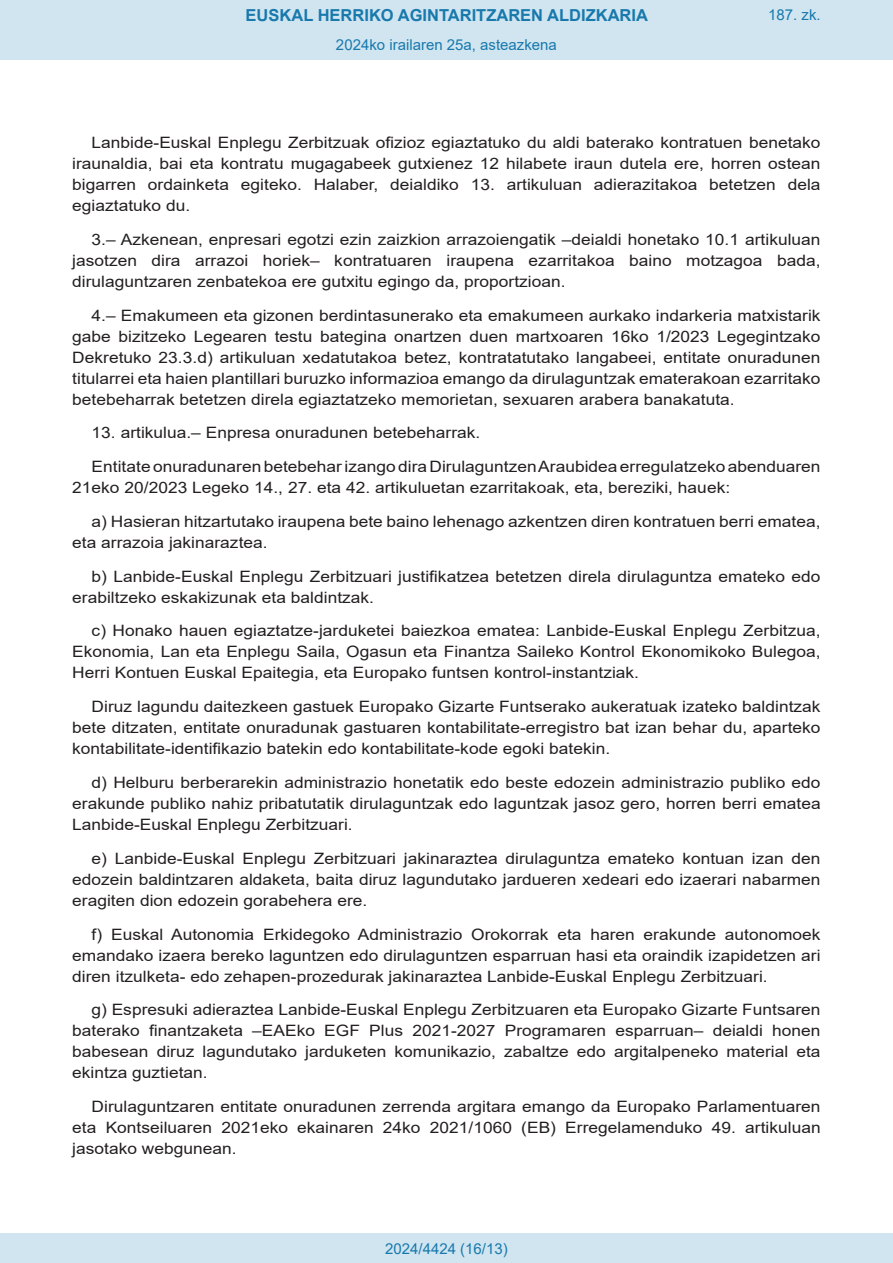
<style>
.page{position:relative;width:893px;height:1263px;background:#fff}
.page>*{position:absolute;margin:0;border:0;box-sizing:border-box;transform-origin:0 0}
.t1{font:700 16.5px "Arial";color:#1879ad}
.BOPVDetalle{font:15.6px/21px "Arial";color:#231f20;text-align:justify;scale:1.11 1}
.Paginacion_Centro{font:15px "Arial";color:#1879ad}
</style>
<div class="page">
<div style="left:0;top:0;width:893px;height:60px;background:#d0e5f0"></div>
<div style="left:0;top:1233px;width:893px;height:30px;background:#d0e5f0"></div>
<p class="t1" style="left:246px;top:3px;width:404px">EUSKAL HERRIKO AGINTARITZAREN ALDIZKARIA</p>
<p class="Paginacion_Centro" style="left:336px;top:35px;width:222px">2024ko irailaren 25a, asteazkena</p>
<p class="Paginacion_Centro" style="left:768px;top:5px;width:54px">187. zk.</p>
<p class="BOPVDetalle" style="left:72px;top:132px;width:676px;text-indent:19px">Lanbide-Euskal Enplegu Zerbitzuak ofizioz egiaztatuko du aldi baterako kontratuen benetako iraunaldia, bai eta kontratu mugagabeek gutxienez 12 hilabete iraun dutela ere, horren ostean bigarren ordainketa egiteko. Halaber, deialdiko 13. artikuluan adierazitakoa betetzen dela egiaztatuko du.</p>
<p class="BOPVDetalle" style="left:72px;top:229px;width:676px;text-indent:19px">3.– Azkenean, enpresari egotzi ezin zaizkion arrazoiengatik –deialdi honetako 10.1 artikuluan jasotzen dira arrazoi horiek– kontratuaren iraupena ezarritakoa baino motzagoa bada, dirulaguntzaren zenbatekoa ere gutxitu egingo da, proportzioan.</p>
<p class="BOPVDetalle" style="left:72px;top:305px;width:676px;text-indent:19px">4.– Emakumeen eta gizonen berdintasunerako eta emakumeen aurkako indarkeria matxistarik gabe bizitzeko Legearen testu bategina onartzen duen martxoaren 16ko 1/2023 Legegintzako Dekretuko 23.3.d) artikuluan xedatutakoa betez, kontratatutako langabeei, entitate onuradunen titularrei eta haien plantillari buruzko informazioa emango da dirulaguntzak ematerakoan ezarritako betebeharrak betetzen direla egiaztatzeko memorietan, sexuaren arabera banakatuta.</p>
<p class="BOPVDetalle" style="left:92px;top:422px;width:352px">13. artikulua.– Enpresa onuradunen betebeharrak.</p>
<p class="BOPVDetalle" style="left:72px;top:456px;width:676px;text-indent:19px">Entitate onuradunaren betebehar izango dira Dirulaguntzen Araubidea erregulatzeko abenduaren<br>21eko 20/2023 Legeko 14., 27. eta 42. artikuluetan ezarritakoak, eta, bereziki, hauek:</p>
<p class="BOPVDetalle" style="left:72px;top:511px;width:676px;text-indent:19px">a) Hasieran hitzartutako iraupena bete baino lehenago azkentzen diren kontratuen berri ematea, eta arrazoia jakinaraztea.</p>
<p class="BOPVDetalle" style="left:72px;top:566px;width:676px;text-indent:19px">b) Lanbide-Euskal Enplegu Zerbitzuari justifikatzea betetzen direla dirulaguntza emateko edo erabiltzeko eskakizunak eta baldintzak.</p>
<p class="BOPVDetalle" style="left:72px;top:620px;width:676px;text-indent:19px">c) Honako hauen egiaztatze-jarduketei baiezkoa ematea: Lanbide-Euskal Enplegu Zerbitzua, Ekonomia, Lan eta Enplegu Saila, Ogasun eta Finantza Saileko Kontrol Ekonomikoko Bulegoa, Herri Kontuen Euskal Epaitegia, eta Europako funtsen kontrol-instantziak.</p>
<p class="BOPVDetalle" style="left:72px;top:696px;width:676px;text-indent:19px">Diruz lagundu daitezkeen gastuek Europako Gizarte Funtserako aukeratuak izateko baldintzak bete ditzaten, entitate onuradunak gastuaren kontabilitate-erregistro bat izan behar du, aparteko kontabilitate-identifikazio batekin edo kontabilitate-kode egoki batekin.</p>
<p class="BOPVDetalle" style="left:72px;top:772px;width:676px;text-indent:19px">d) Helburu berberarekin administrazio honetatik edo beste edozein administrazio publiko edo erakunde publiko nahiz pribatutatik dirulaguntzak edo laguntzak jasoz gero, horren berri ematea Lanbide-Euskal Enplegu Zerbitzuari.</p>
<p class="BOPVDetalle" style="left:72px;top:848px;width:676px;text-indent:19px">e) Lanbide-Euskal Enplegu Zerbitzuari jakinaraztea dirulaguntza emateko kontuan izan den edozein baldintzaren aldaketa, baita diruz lagundutako jardueren xedeari edo izaerari nabarmen eragiten dion edozein gorabehera ere.</p>
<p class="BOPVDetalle" style="left:72px;top:923px;width:676px;text-indent:19px">f) Euskal Autonomia Erkidegoko Administrazio Orokorrak eta haren erakunde autonomoek emandako izaera bereko laguntzen edo dirulaguntzen esparruan hasi eta oraindik izapidetzen ari diren itzulketa- edo zehapen-prozedurak jakinaraztea Lanbide-Euskal Enplegu Zerbitzuari.</p>
<p class="BOPVDetalle" style="left:72px;top:999px;width:676px;text-indent:19px">g) Espresuki adieraztea Lanbide-Euskal Enplegu Zerbitzuaren eta Europako Gizarte Funtsaren baterako finantzaketa –EAEko EGF Plus 2021-2027 Programaren esparruan– deialdi honen babesean diruz lagundutako jarduketen komunikazio, zabaltze edo argitalpeneko material eta ekintza guztietan.</p>
<p class="BOPVDetalle" style="left:72px;top:1096px;width:676px;text-indent:19px">Dirulaguntzaren entitate onuradunen zerrenda argitara emango da Europako Parlamentuaren eta Kontseiluaren 2021eko ekainaren 24ko 2021/1060 (EB) Erregelamenduko 49. artikuluan jasotako webgunean.</p>
<p class="Paginacion_Centro" style="left:385px;top:1238px;width:124px">2024/4424 (16/13)</p>
</div>
